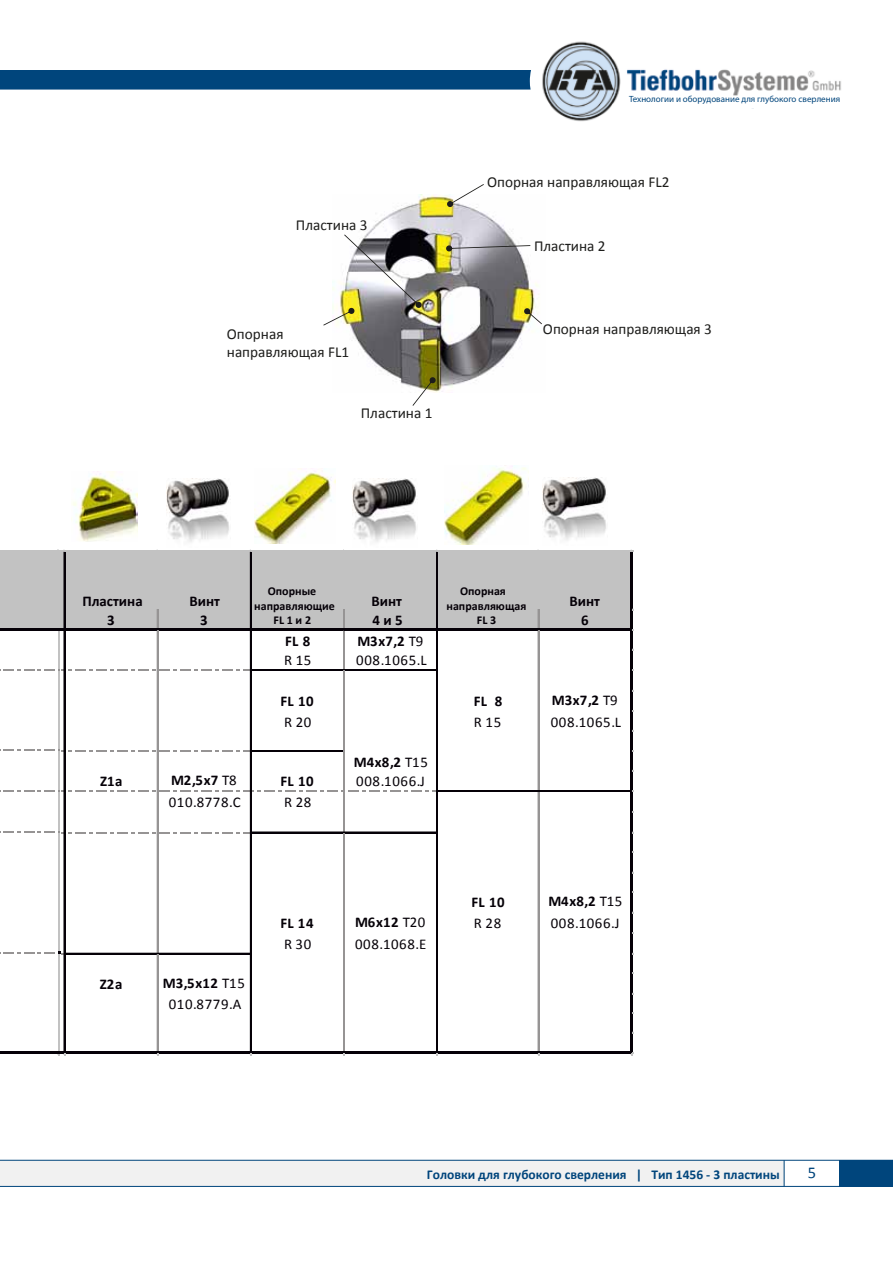
<style>
.page{position:relative;width:893px;height:1263px;background:#fff}
.page>*{position:absolute;margin:0;border:0;box-sizing:border-box;transform-origin:0 0}
.t1{font:16.5px "Calibri";color:#00457c}
.t2{font:15.15px/18.3px "Calibri";color:#1d1d1b}
.t3{font:700 14.85px "Calibri";letter-spacing:.01em;color:#050007}
.t4{font:14.85px/21.8px "Calibri";letter-spacing:.04em;color:#050007;text-align:center}
.t5{font:700 13.5px "Calibri";color:#00457c}
.t6{font:700 12px/14.2px "Calibri";color:#050007;text-align:center}
.t7{font:9px "Myriad Pro";color:#00457c}
.s1{font-weight:400}
.s2{font-weight:700}
</style>
<div class="page">
<img style="left:350px;top:194px;width:192px;height:198px">
<svg style="left:323px;top:234px;width:99px;height:92px"></svg>
<svg style="left:412px;top:377px;width:24px;height:29px"></svg>
<svg style="left:524px;top:308px;width:18px;height:16px"></svg>
<svg style="left:446px;top:245px;width:84px;height:6px"></svg>
<svg style="left:447px;top:184px;width:37px;height:23px"></svg>
<div style="left:0;top:551px;width:632px;height:80px;background:#c2c2c2"></div>
<hr style="left:250px;top:551px;width:2px;height:504px;background:#c2c2c2">
<hr style="left:64px;top:552px;width:1px;height:76px;background:#050007">
<svg style="left:157px;top:609px;width:1px;height:19px"></svg>
<hr style="left:250px;top:552px;width:1px;height:76px;background:#050007">
<svg style="left:343px;top:609px;width:2px;height:19px"></svg>
<hr style="left:436px;top:552px;width:1px;height:76px;background:#050007">
<hr style="left:437px;top:552px;width:1px;height:76px;background:#050007">
<svg style="left:538px;top:609px;width:1px;height:19px"></svg>
<hr style="left:0;top:628px;width:632px;height:3px;background:#050007">
<hr style="left:343px;top:631px;width:1px;height:39px;background:#969494">
<hr style="left:344px;top:631px;width:1px;height:39px;background:#969494">
<hr style="left:251px;top:669px;width:187px;height:1px;background:#050007">
<hr style="left:251px;top:670px;width:187px;height:1px;background:#050007">
<hr style="left:251px;top:750px;width:94px;height:1px;background:#050007">
<hr style="left:251px;top:751px;width:94px;height:1px;background:#050007">
<hr style="left:343px;top:671px;width:1px;height:80px;background:#969494">
<hr style="left:344px;top:671px;width:1px;height:80px;background:#969494">
<hr style="left:538px;top:631px;width:1px;height:160px;background:#969494">
<hr style="left:438px;top:790px;width:192px;height:1px;background:#050007">
<hr style="left:438px;top:791px;width:192px;height:1px;background:#050007">
<hr style="left:343px;top:752px;width:1px;height:80px;background:#969494">
<hr style="left:344px;top:752px;width:1px;height:80px;background:#969494">
<hr style="left:251px;top:832px;width:187px;height:1px;background:#050007">
<hr style="left:157px;top:631px;width:1px;height:322px;background:#969494">
<hr style="left:65px;top:953px;width:186px;height:1px;background:#050007">
<hr style="left:64px;top:631px;width:1px;height:420px;background:#050007">
<hr style="left:157px;top:954px;width:1px;height:97px;background:#969494">
<hr style="left:250px;top:631px;width:1px;height:420px;background:#050007">
<hr style="left:343px;top:833px;width:1px;height:218px;background:#969494">
<hr style="left:344px;top:833px;width:1px;height:218px;background:#969494">
<hr style="left:436px;top:631px;width:1px;height:420px;background:#050007">
<hr style="left:437px;top:631px;width:1px;height:420px;background:#050007">
<hr style="left:538px;top:792px;width:1px;height:259px;background:#969494">
<hr style="left:0;top:1051px;width:632px;height:3px;background:#050007">
<hr style="left:630px;top:552px;width:2px;height:502px;background:#050007">
<div style="left:0;top:550px;width:61px;height:81px;background:#c2c2c2"></div>
<div style="left:0;top:630px;width:61px;height:424px;background:#fff"></div>
<hr style="left:58px;top:550px;width:1px;height:505px;background:#c2c2c2">
<svg style="left:0;top:669px;width:250px;height:2px"></svg>
<svg style="left:0;top:750px;width:250px;height:2px"></svg>
<svg style="left:0;top:790px;width:436px;height:2px"></svg>
<svg style="left:0;top:831px;width:250px;height:2px"></svg>
<hr style="left:0;top:629px;width:60px;height:2px;background:#050007">
<svg style="left:0;top:951px;width:64px;height:3px"></svg>
<hr style="left:0;top:1051px;width:60px;height:3px;background:#050007">
<img style="left:444px;top:466px;width:85px;height:79px">
<img style="left:166px;top:479px;width:63px;height:63px">
<img style="left:353px;top:479px;width:63px;height:63px">
<img style="left:254px;top:471px;width:81px;height:72px">
<img style="left:543px;top:477px;width:63px;height:63px">
<img style="left:71px;top:472px;width:66px;height:70px">
<div style="left:839px;top:1160px;width:54px;height:26px;background:#00457c"></div>
<div style="left:0;top:1160px;width:784px;height:26px;background:#f1f1f1"></div>
<div style="left:0;top:70px;width:531px;height:20px;background:#00457c"></div>
<hr style="left:0;top:1160px;width:893px;height:1px;background:#00457c">
<hr style="left:0;top:1186px;width:893px;height:1px;background:#00457c">
<svg style="left:784px;top:1160px;width:1px;height:26px"></svg>
<img style="left:542px;top:41px;width:299px;height:81px">
<div style="left:629px;top:97px;width:172px;height:11px;background:#fff"></div>
<p class="t7" style="left:629px;top:94px;width:213px">Технологии и оборудование для глубокого сверления</p>
<p class="t2" style="left:296px;top:216px;width:73px">Пластина 3</p>
<p class="t2" style="left:227px;top:325px;width:124px">Опорная направляющая FL1</p>
<p class="t2" style="left:361px;top:403px;width:73px">Пластина 1</p>
<p class="t2" style="left:487px;top:173px;width:184px">Опорная направляющая FL2</p>
<p class="t2" style="left:534px;top:237px;width:73px">Пластина 2</p>
<p class="t2" style="left:543px;top:320px;width:171px">Опорная направляющая 3</p>
<p class="t6" style="left:254px;top:584px;width:82px">Опорные направляющие<br>FL 1 и 2</p>
<p class="t6" style="left:446px;top:584px;width:81px">Опорная направляющая</p>
<p class="t3" style="left:82px;top:591px;width:62px">Пластина</p>
<p class="t3" style="left:190px;top:591px;width:32px">Винт</p>
<p class="t3" style="left:371px;top:591px;width:32px">Винт</p>
<p class="t3" style="left:569px;top:591px;width:32px">Винт</p>
<p class="t3" style="left:107px;top:611px;width:9px">3</p>
<p class="t3" style="left:200px;top:611px;width:9px">3</p>
<p class="t3" style="left:373px;top:611px;width:32px">4 и 5</p>
<p class="t3" style="left:581px;top:611px;width:9px">6</p>
<p class="t3" style="left:285px;top:631px;width:26px">FL 8</p>
<p class="t3" style="left:357px;top:631px;width:67px">M3x7,2 <span class="s1">T9</span></p>
<p class="t4" style="left:284px;top:649px;width:29px">R15</p>
<p class="t4" style="left:356px;top:649px;width:72px">008.1065.L</p>
<p class="t3" style="left:281px;top:692px;width:35px">FL 10</p>
<p class="t3" style="left:474px;top:692px;width:30px">FL 8</p>
<p class="t3" style="left:552px;top:691px;width:67px">M3x7,2 <span class="s1">T9</span></p>
<p class="t4" style="left:284px;top:711px;width:29px">R20</p>
<p class="t4" style="left:474px;top:711px;width:29px">R15</p>
<p class="t4" style="left:551px;top:711px;width:72px">008.1065.L</p>
<p class="t3" style="left:354px;top:752px;width:75px">M4x8,2 <span class="s1">T15</span></p>
<p class="t3" style="left:100px;top:772px;width:24px">Z1a</p>
<p class="t3" style="left:171px;top:771px;width:67px">M2,5x7 <span class="s1">T8</span></p>
<p class="t3" style="left:281px;top:772px;width:35px">FL 10</p>
<p class="t4" style="left:356px;top:770px;width:70px">008.1066.J</p>
<p class="t4" style="left:169px;top:791px;width:73px">010.8778.C</p>
<p class="t4" style="left:284px;top:791px;width:29px">R28</p>
<p class="t6" style="left:477px;top:613px;width:21px">FL 3</p>
<p class="t3" style="left:472px;top:893px;width:35px">FL 10</p>
<p class="t3" style="left:548px;top:892px;width:75px">M4x8,2 <span class="s1">T15</span></p>
<p class="t3" style="left:100px;top:974px;width:24px">Z2a</p>
<p class="t4" style="left:163px;top:972px;width:84px"><span class="s2">M3,5x12</span> T15<br>010.8779.A</p>
<p class="t3" style="left:281px;top:914px;width:35px">FL 14</p>
<p class="t3" style="left:355px;top:912px;width:72px">M6x12 <span class="s1">T20</span></p>
<p class="t4" style="left:474px;top:912px;width:29px">R28</p>
<p class="t4" style="left:551px;top:912px;width:70px">008.1066.J</p>
<p class="t4" style="left:284px;top:933px;width:29px">R30</p>
<p class="t4" style="left:355px;top:933px;width:73px">008.1068.E</p>
<p class="t5" style="left:427px;top:1166px;width:354px">Головки для глубокого сверления | Тип 1456 - 3 пластины</p>
<p class="t1" style="left:808px;top:1162px;width:10px">5</p>
</div>
